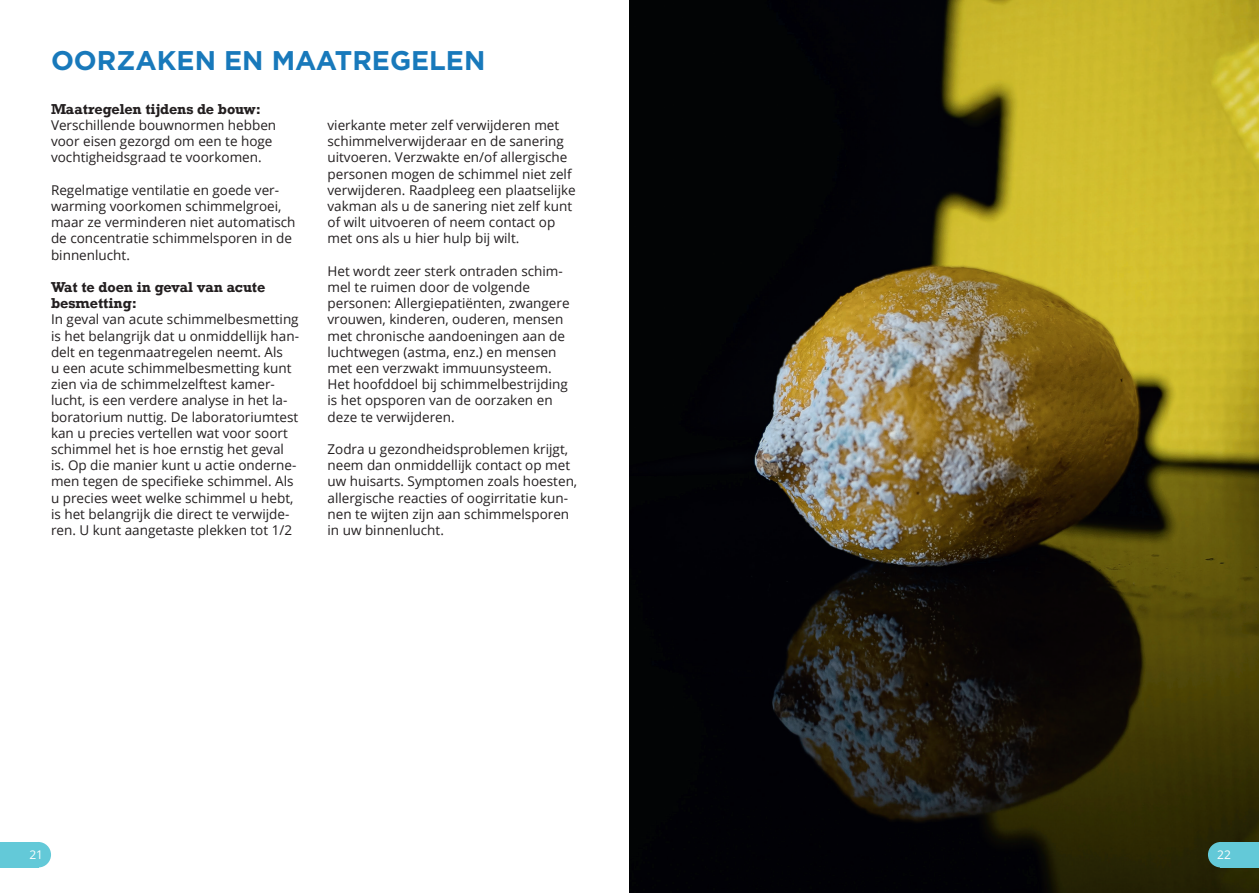
<style>
.page{position:relative;width:1259px;height:893px;background:#fff}
.page>*{position:absolute;margin:0;border:0;box-sizing:border-box;transform-origin:0 0}
.Koppen{font:700 27px "Homepage Baukasten";color:#1879bb}
.BROODTEKST{font:13.5px/16.2px "Open Sans";color:#231f20}
.TUSSENKOPPEN_2{font:700 13.5px/16.2px "Rockwell";letter-spacing:-.005em;color:#231f20}
.t1{font:12px "Open Sans";color:#fff}
</style>
<div class="page">
<div style="left:26px;top:842px;width:25px;height:25px;background:#63c9d8;border-radius:50%"></div>
<img style="left:629px;top:0;width:630px;height:893px">
<div style="left:0;top:842px;width:38px;height:25px;background:#63c9d8"></div>
<div style="left:1208px;top:842px;width:25px;height:25px;background:#63c9d8;border-radius:50%"></div>
<div style="left:1220px;top:842px;width:39px;height:25px;background:#63c9d8"></div>
<p class="Koppen" style="left:51px;top:45px;width:436px">OORZAKEN EN MAATREGELEN</p>
<p class="TUSSENKOPPEN_2" style="left:51px;top:101px;width:211px">Maatregelen tijdens de bouw:</p>
<p class="BROODTEKST" style="left:51px;top:117px;width:227px">Verschillende bouwnormen hebben voor eisen gezorgd om een te hoge vochtigheidsgraad te voorkomen.</p>
<p class="BROODTEKST" style="left:51px;top:182px;width:246px">Regelmatige ventilatie en goede ver&shy;warming voorkomen schimmelgroei, maar ze verminderen niet automatisch de concentratie schimmelsporen in de binnenlucht.</p>
<p class="TUSSENKOPPEN_2" style="left:51px;top:279px;width:216px">Wat te doen in geval van acute besmetting:</p>
<p class="BROODTEKST" style="left:51px;top:311px;width:249px">In geval van acute schimmelbesmetting is het belangrijk dat u onmiddellijk han&shy;delt en tegenmaatregelen neemt. Als<br>u een acute schimmelbesmetting kunt zien via de schimmelzelftest kamer&shy;lucht, is een verdere analyse in het la&shy;boratorium nuttig. De laboratoriumtest kan u precies vertellen wat voor soort schimmel het is hoe ernstig het geval is. Op die manier kunt u actie onderne&shy;men tegen de specifieke schimmel. Als u precies weet welke schimmel u hebt, is het belangrijk die direct te verwijde&shy;ren. U kunt aangetaste plekken tot 1/2</p>
<p class="BROODTEKST" style="left:327px;top:117px;width:250px">vierkante meter zelf verwijderen met schimmelverwijderaar en de sanering uitvoeren. Verzwakte en/of allergische personen mogen de schimmel niet zelf verwijderen. Raadpleeg een plaatselijke vakman als u de sanering niet zelf kunt of wilt uitvoeren of neem contact op met ons als u hier hulp bij wilt.</p>
<p class="BROODTEKST" style="left:327px;top:262px;width:243px">Het wordt zeer sterk ontraden schim&shy;mel te ruimen door de volgende personen: Allergiepatiënten, zwangere vrouwen, kinderen, ouderen, mensen met chronische aandoeningen aan de luchtwegen (astma, enz.) en mensen met een verzwakt immuunsysteem.<br>Het hoofddoel bij schimmelbestrijding is het opsporen van de oorzaken en deze te verwijderen.</p>
<p class="BROODTEKST" style="left:327px;top:441px;width:251px">Zodra u gezondheidsproblemen krijgt, neem dan onmiddellijk contact op met uw huisarts. Symptomen zoals hoesten, allergische reacties of oogirritatie kun&shy;nen te wijten zijn aan schimmelsporen in uw binnenlucht.</p>
<p class="t1" style="left:29px;top:846px;width:15px">21</p>
<p class="t1" style="left:1217px;top:846px;width:15px">22</p>
</div>
